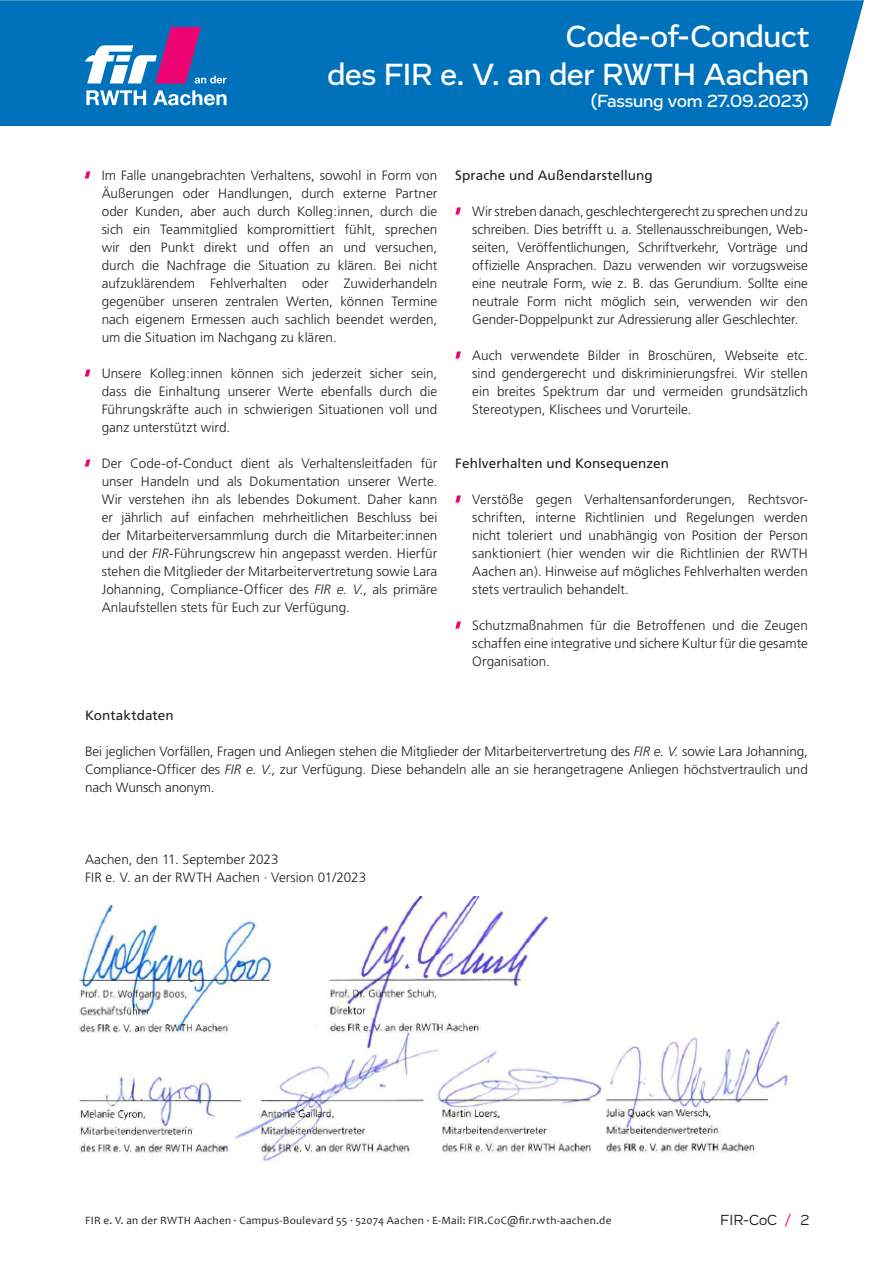
<style>
.page{position:relative;width:893px;height:1263px;background:#fff}
.page>*{position:absolute;margin:0;border:0;box-sizing:border-box;transform-origin:0 0}
.t1{font:500 31.5px/37.8px "Vito";letter-spacing:-.01em;color:#fff;text-align:right}
.t2{font:500 18px "Vito";letter-spacing:-.005em;color:#fff}
.t3{font:15px "Vito";color:#231f20}
.t4{font:300 13.5px/18px "Frutiger";color:#231f20;text-align:justify}
.t5{font:13.5px "Frutiger";letter-spacing:.01em;color:#231f20}
.t6{font:11.25px "Candara";letter-spacing:.025em;color:#231f20}
.s1{font-style:italic}
.s2{color:#ed0372}
</style>
<div class="page">
<div style="left:0;top:0;width:864px;height:126px;background:#0072bc"></div>
<svg style="left:85px;top:27px;width:142px;height:78px"></svg>
<svg style="left:85px;top:171px;width:5px;height:8px"></svg>
<svg style="left:85px;top:369px;width:5px;height:8px"></svg>
<svg style="left:85px;top:459px;width:5px;height:8px"></svg>
<svg style="left:455px;top:207px;width:6px;height:8px"></svg>
<svg style="left:455px;top:351px;width:6px;height:8px"></svg>
<svg style="left:455px;top:495px;width:6px;height:8px"></svg>
<svg style="left:455px;top:621px;width:6px;height:8px"></svg>
<img style="left:78px;top:897px;width:716px;height:265px">
<h1 class="t1" style="left:327px;top:18px;width:483px">Code-of-Conduct<br>des FIR e. V. an der RWTH Aachen</h1>
<h2 class="t2" style="left:590px;top:90px;width:220px">(Fassung vom 27.09.2023)</h2>
<p class="t4" style="left:102px;top:167px;width:337px">Im Falle unangebrachten Verhaltens, sowohl in Form von Äußerungen oder Handlungen, durch externe Partner oder Kunden, aber auch durch Kolleg:innen, durch die sich ein Teammitglied kompromittiert fühlt, sprechen wir den Punkt direkt und offen an und versuchen, durch die Nachfrage die Situation zu klären. Bei nicht aufzuklärendem Fehlverhalten oder Zuwiderhandeln gegenüber unseren zentralen Werten, können Termine nach eigenem Ermessen auch sachlich beendet werden, um die Situation im Nachgang zu klären.</p>
<p class="t4" style="left:102px;top:365px;width:337px">Unsere Kolleg:innen können sich jederzeit sicher sein, dass die Einhaltung unserer Werte ebenfalls durch die Führungskräfte auch in schwierigen Situationen voll und ganz unterstützt wird.</p>
<p class="t4" style="left:102px;top:455px;width:337px">Der Code-of-Conduct dient als Verhaltensleitfaden für unser Handeln und als Dokumentation unserer Werte.<br>Wir verstehen ihn als lebendes Dokument. Daher kann er jährlich auf einfachen mehrheitlichen Beschluss bei der Mitarbeiterversammlung durch die Mitarbeiter:innen und der <span class="s1">FIR</span>-Führungscrew hin angepasst werden. Hierfür stehen die Mitglieder der Mitarbeitervertretung sowie Lara Johanning, Compliance-Officer des <span class="s1">FIR e. V.</span>, als primäre Anlaufstellen stets für Euch zur Verfügung.</p>
<p class="t5" style="left:455px;top:167px;width:199px">Sprache und Außendarstellung</p>
<p class="t4" style="left:472px;top:203px;width:337px">Wir streben danach, geschlechtergerecht zu sprechen und zu schreiben. Dies betrifft u. a. Stellenausschreibungen, Web&shy;seiten, Veröffentlichungen, Schriftverkehr, Vorträge und offizielle Ansprachen. Dazu verwenden wir vorzugsweise eine neutrale Form, wie z. B. das Gerundium. Sollte eine neutrale Form nicht möglich sein, verwenden wir den Gender-Doppelpunkt zur Adressierung aller Geschlechter.</p>
<p class="t4" style="left:472px;top:347px;width:337px">Auch verwendete Bilder in Broschüren, Webseite etc. sind gendergerecht und diskriminierungsfrei. Wir stellen ein breites Spektrum dar und vermeiden grundsätzlich Stereotypen, Klischees und Vorurteile.</p>
<p class="t5" style="left:455px;top:455px;width:215px">Fehlverhalten und Konsequenzen</p>
<p class="t4" style="left:472px;top:491px;width:337px">Verstöße gegen Verhaltensanforderungen, Rechtsvor&shy;schriften, interne Richtlinien und Regelungen werden nicht toleriert und unabhängig von Position der Person sanktioniert (hier wenden wir die Richtlinien der RWTH Aachen an). Hinweise auf mögliches Fehlverhalten werden stets vertraulich behandelt.</p>
<p class="t4" style="left:472px;top:617px;width:337px">Schutzmaßnahmen für die Betroffenen und die Zeugen schaffen eine integrative und sichere Kultur für die gesamte Organisation.</p>
<p class="t5" style="left:85px;top:707px;width:90px">Kontaktdaten</p>
<p class="t4" style="left:85px;top:743px;width:724px">Bei jeglichen Vorfällen, Fragen und Anliegen stehen die Mitglieder der Mitarbeitervertretung des <span class="s1">FIR e. V.</span> sowie Lara Johanning, Compliance-Officer des <span class="s1">FIR e. V.</span>, zur Verfügung. Diese behandeln alle an sie herangetragene Anliegen höchstvertraulich und nach Wunsch anonym.</p>
<p class="t4" style="left:85px;top:851px;width:283px">Aachen, den 11. September 2023<br>FIR e. V. an der RWTH Aachen · Version 01/2023</p>
<p class="t6" style="left:85px;top:1213px;width:528px">FIR e. V. an der RWTH Aachen · Campus-Boulevard 55 · 52074 Aachen · E-Mail: FIR.CoC@fir.rwth-aachen.de</p>
<p class="t3" style="left:720px;top:1211px;width:91px">FIR-CoC <span class="s2">/</span> 2</p>
</div>
